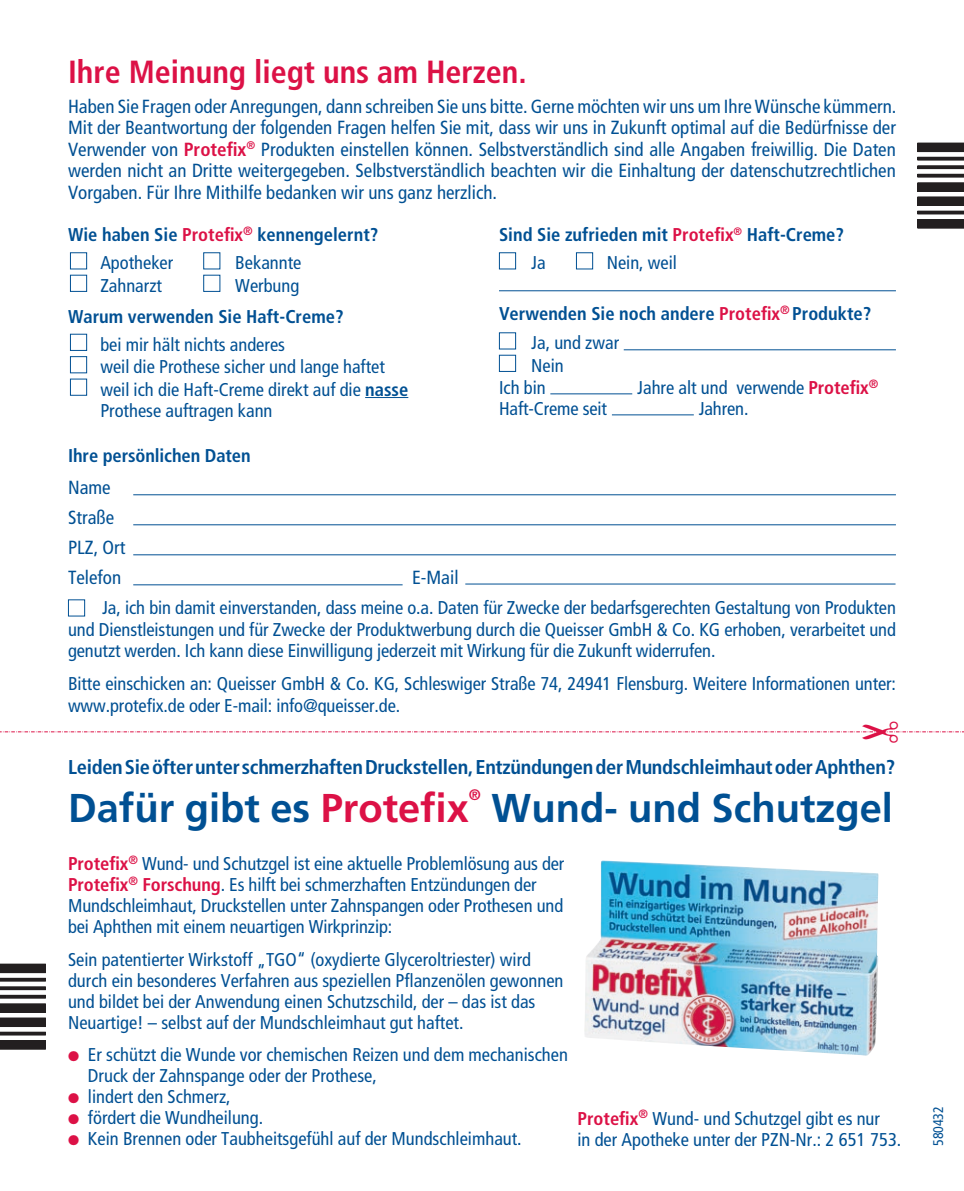
<style>
.page{position:relative;width:964px;height:1191px;background:#fff}
.page>*{position:absolute;margin:0;border:0;box-sizing:border-box;transform-origin:0 0}
.t1{font:700 40.2px "Frutiger";color:#005093}
.t2{font:700 condensed 32px "Frutiger";color:#dc1146}
.t3{font:700 condensed 20px "Frutiger";letter-spacing:-.015em;color:#005093}
.t4{font:condensed 19px/21.6px "Frutiger";color:#005093;text-align:justify}
.t5{font:condensed 18.4px/21px "Frutiger";color:#005093}
.t6{font:700 condensed 18.4px/28px "Frutiger";color:#005093}
.t7{font:700 15.2px "Frutiger";color:#dc1146}
.t8{font:condensed 14px "Frutiger";letter-spacing:-.01em;color:#005093}
.s1{font-weight:700;color:#dc1146}
.s2{color:#dc1146}
.s3{font-weight:400}
.s4{font-weight:700}
</style>
<div class="page">
<img style="left:584px;top:860px;width:294px;height:195px">
<hr style="left:365px;top:397px;width:43px;height:1px;background:#005093">
<div style="left:203px;top:275px;width:17px;height:17px;background:#fff;border:1px solid #005093"></div>
<div style="left:203px;top:252px;width:17px;height:17px;background:#fff;border:1px solid #005093"></div>
<div style="left:70px;top:379px;width:17px;height:17px;background:#fff;border:1px solid #005093"></div>
<div style="left:70px;top:356px;width:17px;height:17px;background:#fff;border:1px solid #005093"></div>
<div style="left:70px;top:334px;width:17px;height:17px;background:#fff;border:1px solid #005093"></div>
<div style="left:70px;top:275px;width:17px;height:17px;background:#fff;border:1px solid #005093"></div>
<div style="left:70px;top:252px;width:17px;height:17px;background:#fff;border:1px solid #005093"></div>
<hr style="left:499px;top:290px;width:397px;height:1px;background:#005093">
<hr style="left:624px;top:349px;width:272px;height:1px;background:#005093">
<div style="left:499px;top:252px;width:17px;height:17px;background:#fff;border:1px solid #005093"></div>
<div style="left:576px;top:252px;width:17px;height:17px;background:#fff;border:1px solid #005093"></div>
<div style="left:499px;top:332px;width:17px;height:17px;background:#fff;border:1px solid #005093"></div>
<div style="left:499px;top:355px;width:17px;height:17px;background:#fff;border:1px solid #005093"></div>
<hr style="left:550px;top:393px;width:82px;height:1px;background:#005093">
<hr style="left:612px;top:414px;width:82px;height:1px;background:#005093">
<hr style="left:133px;top:494px;width:763px;height:1px;background:#005093">
<hr style="left:133px;top:524px;width:763px;height:1px;background:#005093">
<hr style="left:133px;top:554px;width:763px;height:1px;background:#005093">
<hr style="left:133px;top:584px;width:270px;height:1px;background:#005093">
<hr style="left:465px;top:583px;width:430px;height:1px;background:#005093">
<div style="left:68px;top:599px;width:17px;height:17px;background:#fff;border:1px solid #005093"></div>
<svg style="left:0;top:963px;width:46px;height:86px"></svg>
<svg style="left:918px;top:142px;width:46px;height:86px"></svg>
<svg style="left:0;top:731px;width:964px;height:2px"></svg>
<h2 class="t2" style="left:68px;top:53px;width:460px">Ihre Meinung liegt uns am Herzen.</h2>
<p class="t4" style="left:68px;top:95px;width:830px">Haben Sie Fragen oder Anregungen, dann schreiben Sie uns bitte. Gerne möchten wir uns um Ihre Wünsche kümmern.<br>Mit der Beantwortung der folgenden Fragen helfen Sie mit, dass wir uns in Zukunft optimal auf die Bedürfnisse der Verwender von <span class="s1">Protefix</span><sup>®</sup> Produkten einstellen können. Selbstverständlich sind alle Angaben freiwillig. Die Daten werden nicht an Dritte weitergegeben. Selbstverständlich beachten wir die Einhaltung der datenschutzrechtlichen Vorgaben. Für Ihre Mithilfe bedanken wir uns ganz herzlich.</p>
<p class="t6" style="left:100px;top:221px;width:280px;text-indent:-32px">Wie haben Sie <span class="s2">Protefix</span><sup>®</sup> kennengelernt?<br><span class="s3">Apotheker</span></p>
<p class="t6" style="left:531px;top:221px;width:314px;text-indent:-32px">Sind Sie zufrieden mit <span class="s2">Protefix</span><sup>®</sup> Haft-Creme?<br><span class="s3">Ja</span></p>
<p class="t5" style="left:235px;top:253px;width:68px">Bekannte</p>
<p class="t5" style="left:607px;top:253px;width:72px">Nein, weil</p>
<p class="t6" style="left:531px;top:299px;width:342px;line-height:29.6px;text-indent:-32px">Verwenden Sie noch andere <span class="s2">Protefix</span><sup>®</sup> Produkte?<br><span class="s3">Ja, und zwar</span></p>
<p class="t5" style="left:499px;top:354px;width:66px;line-height:22.4px;text-indent:32px">Nein<br>Ich bin</p>
<p class="t5" style="left:100px;top:275px;width:63px">Zahnarzt</p>
<p class="t5" style="left:235px;top:275px;width:66px">Werbung</p>
<p class="t6" style="left:68px;top:302px;width:277px">Warum verwenden Sie Haft-Creme?</p>
<p class="t5" style="left:100px;top:333px;width:309px;line-height:22px">bei mir hält nichts anderes<br>weil die Prothese sicher und lange haftet weil ich die Haft-Creme direkt auf die <span class="s4">nasse </span>Prothese auftragen kann</p>
<p class="t5" style="left:637px;top:377px;width:242px">Jahre alt und verwende <span class="s1">Protefix</span><sup>®</sup></p>
<p class="t5" style="left:499px;top:398px;width:110px">Haft-Creme seit</p>
<p class="t5" style="left:699px;top:398px;width:51px">Jahren.</p>
<p class="t6" style="left:68px;top:441px;width:184px">Ihre persönlichen Daten</p>
<p class="t4" style="left:68px;top:473px;width:59px;line-height:30px;text-align:left">Name<br>Straße<br>PLZ, Ort<br>Telefon</p>
<p class="t4" style="left:412px;top:567px;width:48px">E-Mail</p>
<p class="t5" style="left:68px;top:597px;width:829px;text-align:justify;text-indent:34px">Ja, ich bin damit einverstanden, dass meine o.a. Daten für Zwecke der bedarfsgerechten Gestaltung von Produkten und Dienstleistungen und für Zwecke der Produktwerbung durch die Queisser GmbH &amp; Co. KG erhoben, verarbeitet und genutzt werden. Ich kann diese Einwilligung jederzeit mit Wirkung für die Zukunft widerrufen.</p>
<p class="t5" style="left:68px;top:673px;width:829px">Bitte einschicken an: Queisser GmbH &amp; Co. KG, Schleswiger Straße 74, 24941 Flensburg. Weitere Informationen unter: www.protefix.de oder E-mail: info@queisser.de.</p>
<p class="t3" style="left:68px;top:755px;width:828px">Leiden Sie öfter unter schmerzhaften Druckstellen, Entzündungen der Mundschleimhaut oder Aphthen?</p>
<h1 class="t1" style="left:68px;top:784px;width:402px">Dafür gibt es <span class="s2">Protefix</span></h1>
<p class="t7" style="left:469px;top:785px;width:14px">®</p>
<h1 class="t1" style="left:491px;top:784px;width:403px">Wund- und Schutzgel</h1>
<p class="t5" style="left:68px;top:853px;width:498px"><span class="s1">Protefix</span><sup>®</sup> Wund- und Schutzgel ist eine aktuelle Problemlösung aus der <span class="s1">Protefix</span><sup>®</sup> <span class="s1">Forschung</span>. Es hilft bei schmerzhaften Entzündungen der Mundschleimhaut, Druckstellen unter Zahnspangen oder Prothesen und bei Aphthen mit einem neuartigen Wirkprinzip:</p>
<p class="t5" style="left:68px;top:949px;width:497px">Sein patentierter Wirkstoff „TGO“ (oxydierte Glyceroltriester) wird durch ein besonderes Verfahren aus speziellen Pflanzenölen gewonnen und bildet bei der Anwendung einen Schutzschild, der – das ist das Neuartige! – selbst auf der Mundschleimhaut gut haftet.</p>
<p class="t5" style="left:88px;top:1044px;width:481px;text-indent:-20px"><span class="s2">●</span> Er schützt die Wunde vor chemischen Reizen und dem mechanischen<br>Druck der Zahnspange oder der Prothese,</p>
<p class="t5" style="left:68px;top:1086px;width:164px"><span class="s2">●</span> lindert den Schmerz,</p>
<p class="t5" style="left:68px;top:1107px;width:197px"><span class="s2">●</span> fördert die Wundheilung.</p>
<p class="t5" style="left:68px;top:1128px;width:455px"><span class="s2">●</span> Kein Brennen oder Taubheitsgefühl auf der Mundschleimhaut.</p>
<p class="t5" style="left:577px;top:1107px;width:325px"><span class="s1">Protefix</span><sup>®</sup> Wund- und Schutzgel gibt es nur<br>in der Apotheke unter der PZN-Nr.: 2 651 753.</p>
<p class="t8" style="left:930px;top:1146px;width:41px;rotate:-90deg">580432</p>
</div>
